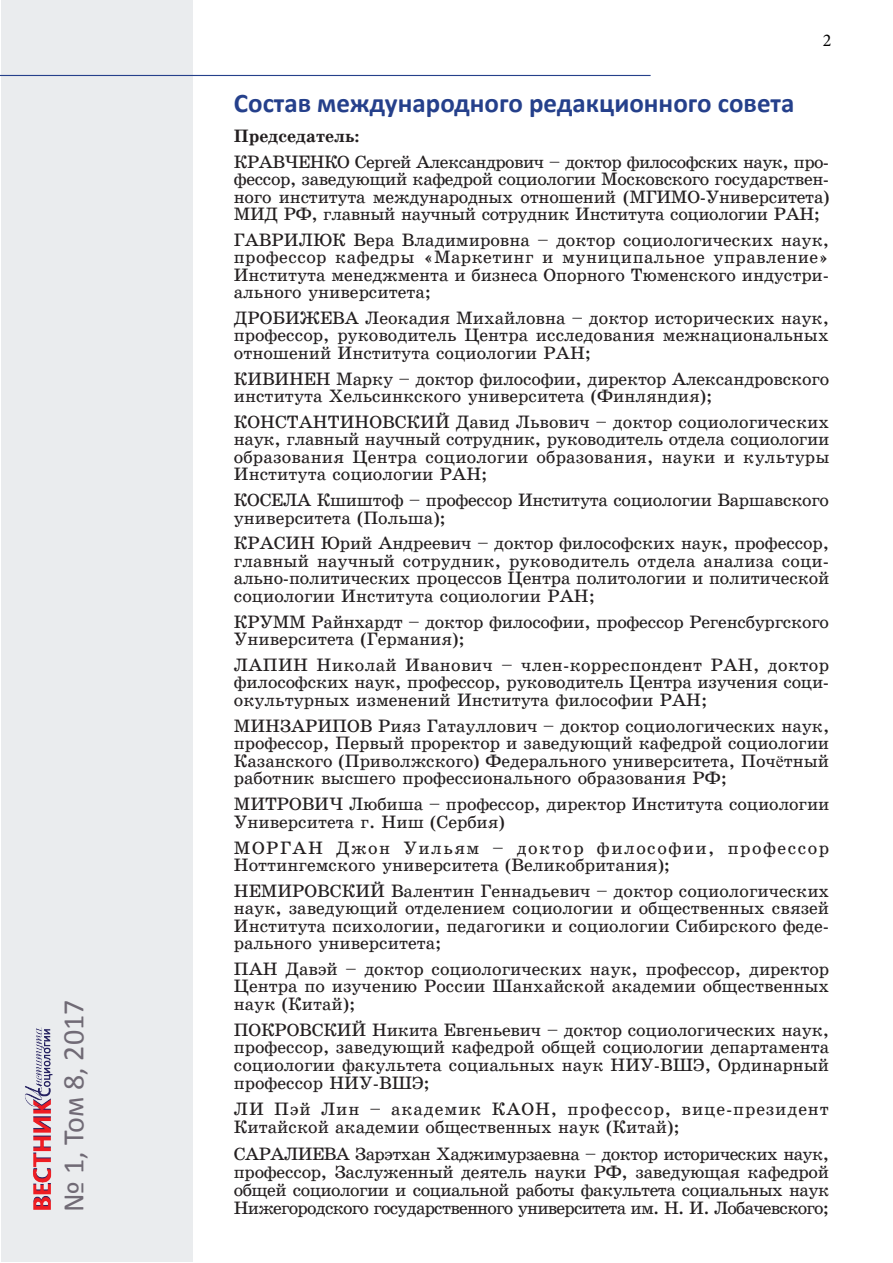
<style>
.page{position:relative;width:893px;height:1263px;background:#fff}
.page>*{position:absolute;margin:0;border:0;box-sizing:border-box;transform-origin:0 0}
.t1{font:30px "Calibri";color:#706a75}
.Заголовок_Редакция{font:700 27px "Calibri";color:#25408b}
.Список_Редакция2{font:18px/17.4px "School Book C";color:#231f20;text-align:justify}
.Список_Редакция2-2{font:18px/18px "School Book C";letter-spacing:.05em;color:#231f20}
.Список_Редакция{font:18px "School Book C Bold";color:#231f20}
.Страницы{font:18px "Minion Pro";color:#000}
.s1{font-family:"Times New Roman"}
</style>
<div class="page">
<div style="left:1px;top:1px;width:192px;height:1261px;background:#eaecee"></div>
<hr style="left:0;top:75px;width:651px;height:1px;background:#25408b">
<img style="left:25px;top:1027px;width:28px;height:183px">
<h1 class="t1" style="left:55px;top:1212px;width:214px;rotate:-90deg">№ 1, Том 8, 2017</h1>
<p class="Страницы" style="left:823px;top:29px;width:10px">2</p>
<p class="Заголовок_Редакция" style="left:234px;top:85px;width:562px">Состав международного редакционного совета</p>
<p class="Список_Редакция" style="left:234px;top:126px;width:127px">Председатель:</p>
<p class="Список_Редакция2" style="left:234px;top:153px;width:597px">КРАВЧЕНКО Сергей Александрович – доктор философских наук, про&shy;фессор, заведующий кафедрой социологии Московского государствен&shy;ного института международных отношений (МГИМО-Университета)<br>МИД РФ, главный научный сотрудник Института социологии РАН;</p>
<p class="Список_Редакция2" style="left:234px;top:231px;width:597px">ГАВРИЛЮК Вера Владимировна – доктор социологических наук, профессор кафедры «Маркетинг и муниципальное управление» Института менеджмента и бизнеса Опорного Тюменского индустри&shy;ального университета;</p>
<p class="Список_Редакция2" style="left:234px;top:309px;width:597px">ДРОБИЖЕВА Леокадия Михайловна – доктор исторических наук, профессор, руководитель Центра исследования межнациональных отношений Института социологии РАН;</p>
<p class="Список_Редакция2" style="left:234px;top:370px;width:597px">КИВИНЕН Марку – доктор философии, директор Александровского института Хельсинкского университета (Финляндия);</p>
<p class="Список_Редакция2" style="left:234px;top:413px;width:597px">КОНСТАНТИНОВСКИЙ Давид Львович – доктор социологических наук, главный научный сотрудник, руководитель отдела социологии образования Центра социологии образования, науки и культуры Института социологии РАН;</p>
<p class="Список_Редакция2" style="left:234px;top:491px;width:597px">КОСЕЛА Кшиштоф – профессор Института социологии Варшавского университета (Польша);</p>
<p class="Список_Редакция2" style="left:234px;top:535px;width:597px">КРАСИН Юрий Андреевич – доктор философских наук, профессор, главный научный сотрудник, руководитель отдела анализа соци&shy;ально-политических процессов Центра политологии и политической социологии Института социологии РАН;</p>
<p class="Список_Редакция2" style="left:234px;top:613px;width:597px">КРУММ Райнхардт – доктор философии, профессор Регенсбургского<br>Университета (Германия);</p>
<p class="Список_Редакция2" style="left:234px;top:656px;width:597px">ЛАПИН Николай Иванович – член-корреспондент РАН, доктор философских наук, профессор, руководитель Центра изучения соци&shy;окультурных изменений Института философии РАН;</p>
<p class="Список_Редакция2" style="left:234px;top:717px;width:597px">МИНЗАРИПОВ Рияз Гатауллович – доктор социологических наук, профессор, Первый проректор и заведующий кафедрой социологии Казанского (Приволжского) Федерального университета, Поч<span class="s1">ё</span>тный работник высшего профессионального образования РФ;</p>
<p class="Список_Редакция2" style="left:234px;top:796px;width:597px">МИТРОВИЧ Любиша – профессор, директор Института социологии<br>Университета г. Ниш (Сербия)</p>
<p class="Список_Редакция2" style="left:234px;top:839px;width:597px">МОРГАН Джон Уильям – доктор философии, профессор<br>Ноттингемского университета (Великобритания);</p>
<p class="Список_Редакция2" style="left:234px;top:882px;width:597px">НЕМИРОВСКИЙ Валентин Геннадьевич – доктор социологических наук, заведующий отделением социологии и общественных связей Института психологии, педагогики и социологии Сибирского феде&shy;рального университета;</p>
<p class="Список_Редакция2" style="left:234px;top:960px;width:597px">ПАН Давэй – доктор социологических наук, профессор, директор Центра по изучению России Шанхайской академии общественных наук (Китай);</p>
<p class="Список_Редакция2" style="left:234px;top:1021px;width:597px">ПОКРОВСКИЙ Никита Евгеньевич – доктор социологических наук, профессор, заведующий кафедрой общей социологии департамента социологии факультета социальных наук НИУ-ВШЭ, Ординарный профессор НИУ-ВШЭ;</p>
<p class="Список_Редакция2-2" style="left:234px;top:1100px;width:596px">ЛИ Пэй Лин – академик КАОН, профессор, вице-президент<br>Китайской академии общественных наук (Китай);</p>
<p class="Список_Редакция2" style="left:234px;top:1145px;width:597px;line-height:18px">САРАЛИЕВА Зарэтхан Хаджимурзаевна – доктор исторических наук, профессор, Заслуженный деятель науки РФ, заведующая кафедрой общей социологии и социальной работы факультета социальных наук Нижегородского государственного университета им. Н. И. Лобачевского;</p>
</div>
